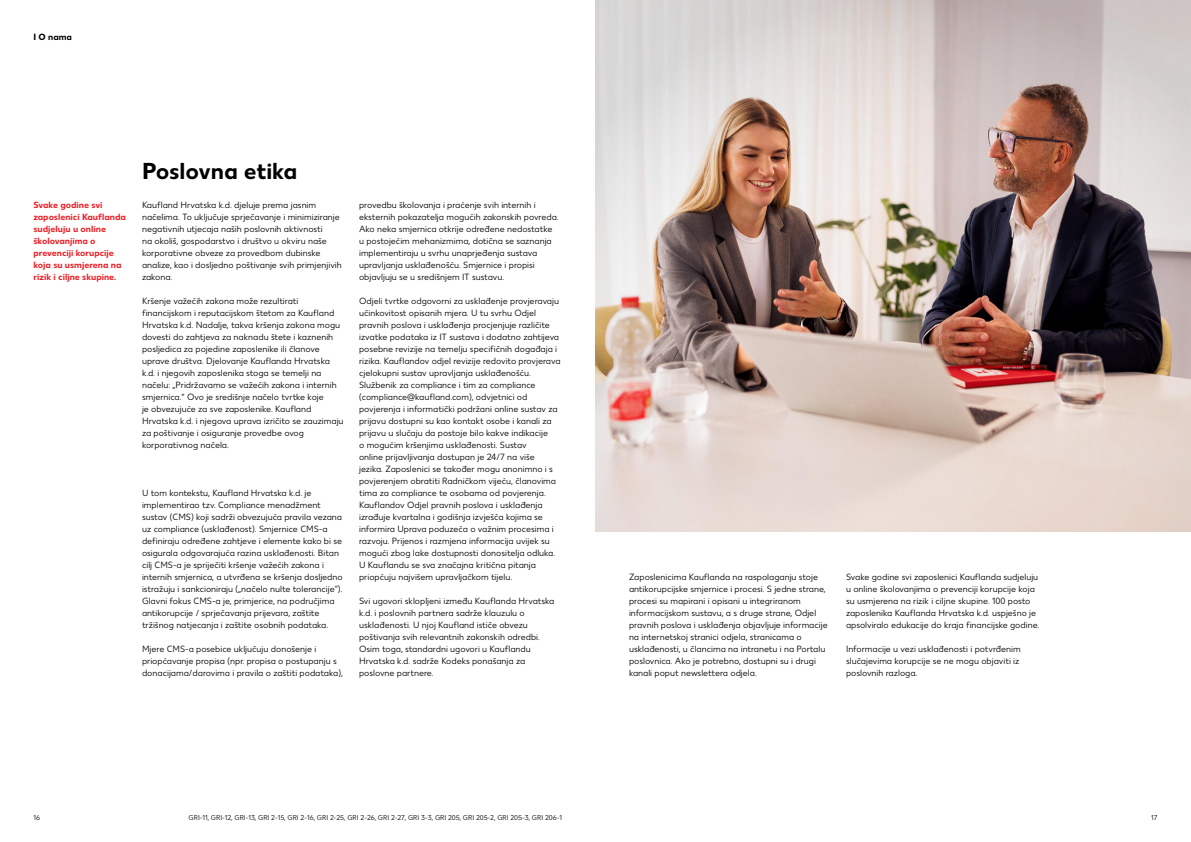
<style>
.page{position:relative;width:1191px;height:842px;background:#fff}
.page>*{position:absolute;margin:0;border:0;box-sizing:border-box;transform-origin:0 0}
.t1{font:700 23px "Kaufland";letter-spacing:-.005em;color:#000}
.t2{font:9px/12px "Kaufland";color:#000}
.t3{font:700 9px/12px "Kaufland";color:#ed1d24}
.t4{font:700 9px "Kaufland";color:#000}
.t5{font:7px "Kaufland";color:#000}
</style>
<div class="page">
<img style="left:595px;top:0;width:596px;height:531px">
<p class="t4" style="left:33px;top:32px;width:40px">I O nama</p>
<p class="t3" style="left:34px;top:199px;width:94px">Svake godine svi zaposlenici Kauflanda sudjeluju u online školovanjima o prevenciji korupcije koja su usmjerena na rizik i ciljne skupine.</p>
<h1 class="t1" style="left:142px;top:157px;width:157px">Poslovna etika</h1>
<p class="t2" style="left:142px;top:200px;width:201px">Kaufland Hrvatska k.d. djeluje prema jasnim načelima. To uključuje sprječavanje i minimiziranje negativnih utjecaja naših poslovnih aktivnosti<br>na okoliš, gospodarstvo i društvo u okviru naše korporativne obveze za provedbom dubinske analize, kao i dosljedno poštivanje svih primjenjivih zakona.</p>
<p class="t2" style="left:142px;top:296px;width:203px">Kršenje važećih zakona može rezultirati financijskom i reputacijskom štetom za Kaufland Hrvatska k.d. Nadalje, takva kršenja zakona mogu dovesti do zahtjeva za naknadu štete i kaznenih posljedica za pojedine zaposlenike ili članove uprave društva. Djelovanje Kauflanda Hrvatska k.d. i njegovih zaposlenika stoga se temelji na načelu: „Pridržavamo se važećih zakona i internih smjernica.“ Ovo je središnje načelo tvrtke koje<br>je obvezujuće za sve zaposlenike. Kaufland Hrvatska k.d. i njegova uprava izričito se zauzimaju za poštivanje i osiguranje provedbe ovog korporativnog načela.</p>
<p class="t2" style="left:142px;top:488px;width:202px">U tom kontekstu, Kaufland Hrvatska k.d. je implementirao tzv. Compliance menadžment sustav (CMS) koji sadrži obvezujuća pravila vezana uz compliance (usklađenost). Smjernice CMS-a definiraju određene zahtjeve i elemente kako bi se osigurala odgovarajuća razina usklađenosti. Bitan cilj CMS-a je spriječiti kršenje važećih zakona i internih smjernica, a utvrđena se kršenja dosljedno istražuju i sankcioniraju („načelo nulte tolerancije”).<br>Glavni fokus CMS-a je, primjerice, na područjima antikorupcije / sprječavanja prijevara, zaštite tržišnog natjecanja i zaštite osobnih podataka.</p>
<p class="t2" style="left:142px;top:643px;width:202px">Mjere CMS-a posebice uključuju donošenje i priopćavanje propisa (npr. propisa o postupanju s donacijama/darovima i pravila o zaštiti podataka),</p>
<p class="t2" style="left:359px;top:199px;width:201px">provedbu školovanja i praćenje svih internih i eksternih pokazatelja mogućih zakonskih povreda.<br>Ako neka smjernica otkrije određene nedostatke u postojećim mehanizmima, dotična se saznanja implementiraju u svrhu unaprjeđenja sustava upravljanja usklađenošću. Smjernice i propisi objavljuju se u središnjem IT sustavu.</p>
<p class="t2" style="left:359px;top:295px;width:203px">Odjeli tvrtke odgovorni za usklađenje provjeravaju učinkovitost opisanih mjera. U tu svrhu Odjel pravnih poslova i usklađenja procjenjuje različite izvatke podataka iz IT sustava i dodatno zahtijeva posebne revizije na temelju specifičnih događaja i rizika. Kauflandov odjel revizije redovito provjerava cjelokupni sustav upravljanja usklađenošću.<br>Službenik za compliance i tim za compliance (compliance@kaufland.com), odvjetnici od povjerenja i informatički podržani online sustav za prijavu dostupni su kao kontakt osobe i kanali za prijavu u slučaju da postoje bilo kakve indikacije<br>o mogućim kršenjima usklađenosti. Sustav<br>online prijavljivanja dostupan je 24/7 na više jezika. Zaposlenici se također mogu anonimno i s povjerenjem obratiti Radničkom vijeću, članovima tima za compliance te osobama od povjerenja.<br>Kauflandov Odjel pravnih poslova i usklađenja izrađuje kvartalna i godišnja izvješća kojima se informira Uprava poduzeća o važnim procesima i razvoju. Prijenos i razmjena informacija uvijek su mogući zbog lake dostupnosti donositelja odluka.<br>U Kauflandu se sva značajna kritična pitanja priopćuju najvišem upravljačkom tijelu.</p>
<p class="t2" style="left:359px;top:595px;width:197px">Svi ugovori sklopljeni između Kauflanda Hrvatska k.d. i poslovnih partnera sadrže klauzulu o usklađenosti. U njoj Kaufland ističe obvezu poštivanja svih relevantnih zakonskih odredbi.<br>Osim toga, standardni ugovori u Kauflandu Hrvatska k.d. sadrže Kodeks ponašanja za poslovne partnere.</p>
<p class="t2" style="left:629px;top:572px;width:200px">Zaposlenicima Kauflanda na raspolaganju stoje antikorupcijske smjernice i procesi. S jedne strane, procesi su mapirani i opisani u integriranom informacijskom sustavu, a s druge strane, Odjel pravnih poslova i usklađenja objavljuje informacije na internetskoj stranici odjela, stranicama o usklađenosti, u člancima na intranetu i na Portalu poslovnica. Ako je potrebno, dostupni su i drugi kanali poput newslettera odjela.</p>
<p class="t2" style="left:846px;top:572px;width:195px">Svake godine svi zaposlenici Kauflanda sudjeluju u online školovanjima o prevenciji korupcije koja su usmjerena na rizik i ciljne skupine. 100 posto zaposlenika Kauflanda Hrvatska k.d. uspješno je apsolviralo edukacije do kraja financijske godine.</p>
<p class="t2" style="left:846px;top:644px;width:176px">Informacije u vezi usklađenosti i potvrđenim slučajevima korupcije se ne mogu objaviti iz poslovnih razloga.</p>
<p class="t5" style="left:34px;top:814px;width:8px">16</p>
<p class="t5" style="left:188px;top:814px;width:375px">GRI-11, GRI-12, GRI-13, GRI 2-15, GRI 2-16, GRI 2-25, GRI 2-26, GRI 2-27, GRI 3-3, GRI 205, GRI 205-2, GRI 205-3, GRI 206-1</p>
<p class="t5" style="left:1151px;top:814px;width:8px">17</p>
</div>
